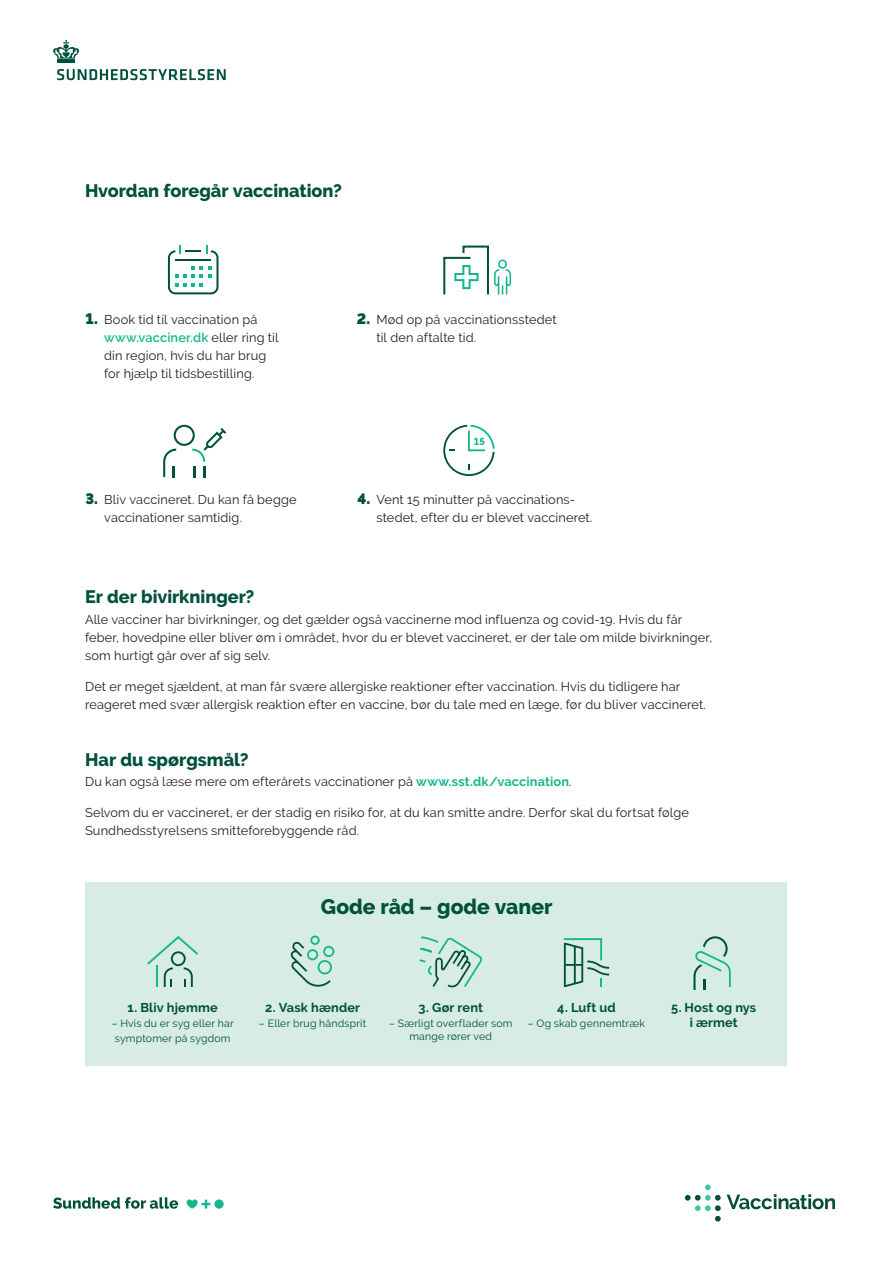
<style>
.page{position:relative;width:893px;height:1263px;background:#fff}
.page>*{position:absolute;margin:0;border:0;box-sizing:border-box;transform-origin:0 0}
.t1{font:800 21px "Raleway";color:#00513c}
.t2{font:800 18px "Raleway";color:#00513c}
.t3{font:12.75px/18px "Raleway";letter-spacing:.01em;color:#231f20}
.t4{font:700 12.75px/15px "Raleway";letter-spacing:.01em;color:#00513c;text-align:center}
.t5{font:10.5px/15px "Raleway";letter-spacing:.02em;color:#00513c}
.s1{font-family:"Raleway Black 2";font-size:15px;color:#00513c}
.s2{font-weight:600;color:#15b68d}
.s3{font-weight:700;color:#15b68d}
</style>
<div class="page">
<div style="left:85px;top:882px;width:702px;height:184px;background:#d7ece2"></div>
<svg style="left:147px;top:936px;width:51px;height:51px"></svg>
<svg style="left:564px;top:938px;width:45px;height:49px"></svg>
<svg style="left:291px;top:935px;width:43px;height:52px"></svg>
<svg style="left:419px;top:936px;width:64px;height:52px"></svg>
<svg style="left:693px;top:936px;width:38px;height:54px"></svg>
<svg style="left:53px;top:1197px;width:125px;height:12px"></svg>
<svg style="left:187px;top:1199px;width:37px;height:10px"></svg>
<svg style="left:685px;top:1184px;width:36px;height:37px"></svg>
<svg style="left:727px;top:1194px;width:108px;height:15px"></svg>
<hr style="left:57px;top:59px;width:18px;height:4px;background:#00513c">
<svg style="left:53px;top:40px;width:26px;height:19px"></svg>
<svg style="left:57px;top:69px;width:169px;height:11px"></svg>
<svg style="left:168px;top:246px;width:50px;height:48px"></svg>
<svg style="left:443px;top:245px;width:69px;height:50px"></svg>
<svg style="left:443px;top:425px;width:52px;height:51px"></svg>
<svg style="left:163px;top:425px;width:63px;height:52px"></svg>
<h2 class="t2" style="left:85px;top:180px;width:258px">Hvordan foregår vaccination?</h2>
<p class="t3" style="left:104px;top:310px;width:176px;text-indent:-19px"><span class="s1">1.</span> Book tid til vaccination på <span class="s2">www.vacciner.dk</span> eller ring til din region, hvis du har brug for hjælp til tidsbestilling.</p>
<p class="t3" style="left:376px;top:310px;width:182px;text-indent:-20px"><span class="s1">2.</span> Mød op på vaccinationsstedet til den aftalte tid.</p>
<p class="t3" style="left:104px;top:490px;width:194px;text-indent:-19px"><span class="s1">3.</span> Bliv vaccineret. Du kan få begge vaccinationer samtidig.</p>
<p class="t3" style="left:358px;top:490px;width:219px"><span class="s1">4.</span> Vent 15 minutter på vaccinations-</p>
<p class="t3" style="left:376px;top:508px;width:218px">stedet, efter du er blevet vaccineret.</p>
<h2 class="t2" style="left:85px;top:587px;width:171px">Er der bivirkninger?</h2>
<p class="t3" style="left:85px;top:610px;width:629px">Alle vacciner har bivirkninger, og det gælder også vaccinerne mod influenza og covid-19. Hvis du får feber, hovedpine eller bliver øm i området, hvor du er blevet vaccineret, er der tale om milde bivirkninger, som hurtigt går over af sig selv.</p>
<p class="t3" style="left:85px;top:677px;width:622px">Det er meget sjældent, at man får svære allergiske reaktioner efter vaccination. Hvis du tidligere har reageret med svær allergisk reaktion efter en vaccine, bør du tale med en læge, før du bliver vaccineret.</p>
<h2 class="t2" style="left:85px;top:749px;width:165px">Har du spørgsmål?</h2>
<p class="t3" style="left:85px;top:772px;width:488px">Du kan også læse mere om efterårets vaccinationer på <span class="s3">www.sst.dk/vaccination</span>.</p>
<p class="t3" style="left:85px;top:803px;width:605px">Selvom du er vaccineret, er der stadig en risiko for, at du kan smitte andre. Derfor skal du fortsat følge<br>Sundhedsstyrelsens smitteforebyggende råd.</p>
<h3 class="t1" style="left:321px;top:894px;width:233px">Gode råd – gode vaner</h3>
<p class="t4" style="left:128px;top:1000px;width:92px">1. Bliv hjemme</p>
<p class="t5" style="left:112px;top:1016px;width:124px">– Hvis du er syg eller har symptomer på sygdom</p>
<p class="t4" style="left:265px;top:1000px;width:97px">2. Vask hænder</p>
<p class="t5" style="left:259px;top:1016px;width:109px">– Eller brug håndsprit</p>
<p class="t4" style="left:419px;top:1000px;width:66px">3. Gør rent</p>
<p class="t5" style="left:389px;top:1016px;width:125px;line-height:13.5px;text-align:center">– Særligt overflader som mange rører ved</p>
<p class="t4" style="left:557px;top:1000px;width:60px">4. Luft ud</p>
<p class="t5" style="left:528px;top:1016px;width:119px">– Og skab gennemtræk</p>
<p class="t4" style="left:671px;top:1000px;width:87px">5. Host og nys i ærmet</p>
</div>
